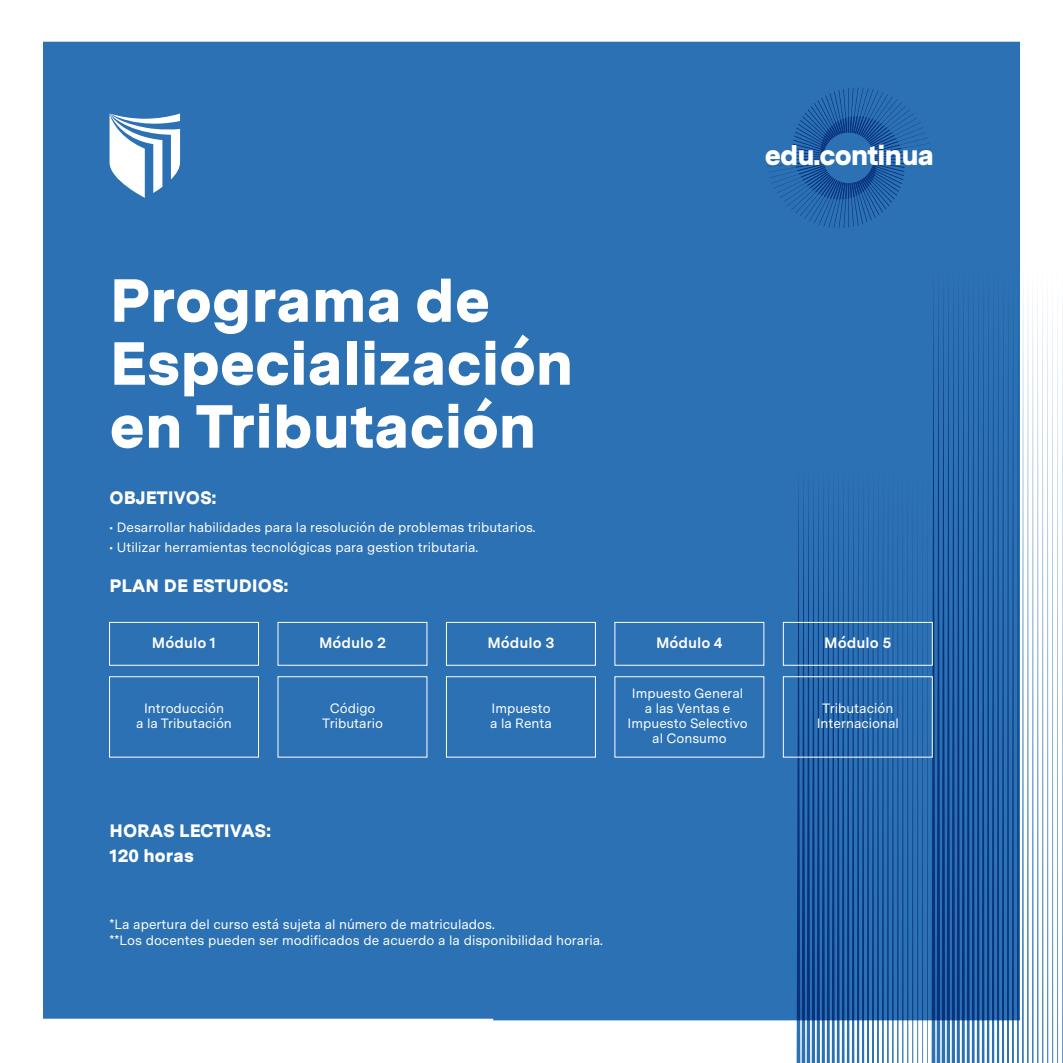
<style>
.page{position:relative;width:1063px;height:1063px;background:#fff}
.page>*{position:absolute;margin:0;border:0;box-sizing:border-box;transform-origin:0 0}
.t1{font:900 60.6px/63px "Messina Sans";color:#fff}
.t2{font:900 28.05px "Messina Sans";letter-spacing:-.035em;color:#fff}
.t3{font:900 18px/25.2px "Messina Sans";color:#fff}
.t4{font:700 15px "Messina Sans";color:#fff}
.t5{font:13.5px/15px "Messina Sans";color:#fff;text-align:center}
</style>
<div class="page">
<div style="left:43px;top:42px;width:977px;height:978px;background:#2b71b3"></div>
<svg style="left:765px;top:88px;width:167px;height:140px;background:#2567ab"></svg>
<svg style="left:110px;top:114px;width:70px;height:84px"></svg>
<svg style="left:797px;top:267px;width:266px;height:796px;background:#487eb6"></svg>
<div style="left:109px;top:622px;width:150px;height:44px;background:#2b71b3;border:1px solid #fff"></div>
<div style="left:278px;top:622px;width:149px;height:44px;background:#2b71b3;border:1px solid #fff"></div>
<div style="left:446px;top:622px;width:150px;height:44px;background:#2b71b3;border:1px solid #fff"></div>
<div style="left:615px;top:622px;width:149px;height:44px;background:#2b71b3;border:1px solid #fff"></div>
<div style="left:783px;top:622px;width:150px;height:44px;border:1px solid #fff"></div>
<div style="left:109px;top:676px;width:150px;height:82px;background:#2b71b3;border:1px solid #fff"></div>
<div style="left:278px;top:676px;width:149px;height:82px;background:#2b71b3;border:1px solid #fff"></div>
<div style="left:446px;top:676px;width:150px;height:82px;background:#2b71b3;border:1px solid #fff"></div>
<div style="left:615px;top:676px;width:149px;height:82px;background:#2b71b3;border:1px solid #fff"></div>
<div style="left:783px;top:676px;width:150px;height:82px;border:1px solid #fff"></div>
<h1 class="t1" style="left:110px;top:266px;width:466px">Programa de<br>Especialización en Tributación</h1>
<h3 class="t3" style="left:110px;top:484px;width:108px">OBJETIVOS:</h3>
<p class="t5" style="left:110px;top:520px;width:428px">• Desarrollar habilidades para la resolución de problemas tributarios.</p>
<p class="t5" style="left:110px;top:539px;width:370px">• Utilizar herramientas tecnológicas para gestion tributaria.</p>
<h3 class="t3" style="left:110px;top:573px;width:181px">PLAN DE ESTUDIOS:</h3>
<h2 class="t2" style="left:765px;top:135px;width:171px">edu.continua</h2>
<p class="t4" style="left:152px;top:632px;width:66px">Módulo 1</p>
<p class="t4" style="left:319px;top:632px;width:69px">Módulo 2</p>
<p class="t4" style="left:487px;top:632px;width:69px">Módulo 3</p>
<p class="t4" style="left:656px;top:632px;width:68px">Módulo 4</p>
<p class="t4" style="left:824px;top:632px;width:69px">Módulo 5</p>
<p class="t5" style="left:136px;top:700px;width:97px">Introducción<br>a la Tributación</p>
<p class="t5" style="left:322px;top:700px;width:62px">Código<br>Tributario</p>
<p class="t5" style="left:490px;top:700px;width:63px;text-align:left">Impuesto a la Renta</p>
<p class="t5" style="left:628px;top:685px;width:122px">Impuesto General a las Ventas e<br>Impuesto Selectivo al Consumo</p>
<h3 class="t3" style="left:110px;top:817px;width:163px">HORAS LECTIVAS:<br>120 horas</h3>
<p class="t5" style="left:110px;top:916px;width:495px;line-height:16.2px;text-align:left">*La apertura del curso está sujeta al número de matriculados.<br>**Los docentes pueden ser modificados de acuerdo a la disponibilidad horaria.</p>
<p class="t5" style="left:817px;top:700px;width:84px">Tributación<br>Internacional</p>
</div>
